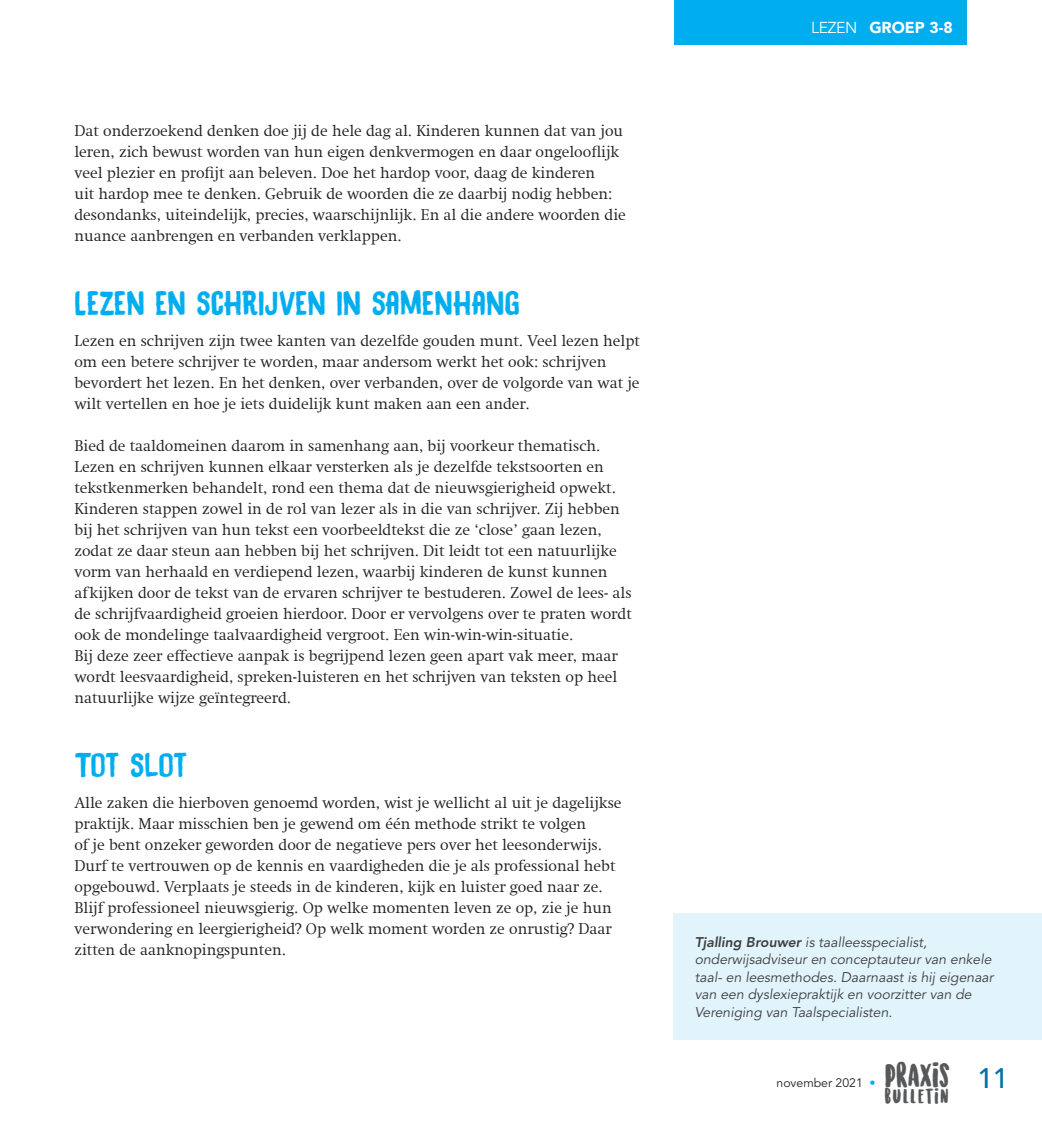
<style>
.page{position:relative;width:1042px;height:1141px;background:#fff}
.page>*{position:absolute;margin:0;border:0;box-sizing:border-box;transform-origin:0 0}
.t1{font:31.15px "Sunrise International";letter-spacing:.02em;color:#57585a}
.rubriek_kop{font:29.75px "DK Black Bamboo";color:#00aeef}
.t2{font:500 28px "Avenir LT Std";color:#0071a3}
.t3{font:19.25px "Sunrise International";letter-spacing:.1em;color:#57585a}
.artikel_lopend{font:300 15.75px/21px "Swift Com";color:#231f20}
.t4{font:900 15.75px "Avenir LT Std";color:#fff}
.nav_doel{font:italic 14px/17.5px "Avenir LT Std";color:#3e3e3f}
.rubriek_lopend{font:12.25px "Avenir LT Std";color:#231f20}
.s1{font-weight:400}
.s2{font-weight:800}
.s3{color:#00aeef}
</style>
<div class="page">
<div style="left:674px;top:913px;width:368px;height:126px;background:#e1f3fb"></div>
<div style="left:674px;top:0;width:292px;height:45px;background:#00aeef"></div>
<p class="artikel_lopend" style="left:74px;top:121px;width:553px">Dat onderzoekend denken doe jij de hele dag al. Kinderen kunnen dat van jou leren, zich bewust worden van hun eigen denkvermogen en daar ongelooflijk veel plezier en profijt aan beleven. Doe het hardop voor, daag de kinderen<br>uit hardop mee te denken. Gebruik de woorden die ze daarbij nodig hebben: desondanks, uiteindelijk, precies, waarschijnlijk. En al die andere woorden die nuance aanbrengen en verbanden verklappen.</p>
<p class="rubriek_kop" style="left:74px;top:282px;width:447px">LEZEN EN SCHRIJVEN IN SAMENHANG</p>
<p class="artikel_lopend" style="left:74px;top:331px;width:567px">Lezen en schrijven zijn twee kanten van dezelfde gouden munt. Veel lezen helpt om een betere schrijver te worden, maar andersom werkt het ook: schrijven bevordert het lezen. En het denken, over verbanden, over de volgorde van wat je wilt vertellen en hoe je iets duidelijk kunt maken aan een ander.</p>
<p class="artikel_lopend" style="left:74px;top:436px;width:559px">Bied de taaldomeinen daarom in samenhang aan, bij voorkeur thematisch.<br>Lezen en schrijven kunnen elkaar versterken als je dezelfde tekstsoorten en tekstkenmerken behandelt, rond een thema dat de nieuwsgierigheid opwekt.<br>Kinderen stappen zowel in de rol van lezer als in die van schrijver. Zij hebben bij het schrijven van hun tekst een voorbeeldtekst die ze ‘close’ gaan lezen, zodat ze daar steun aan hebben bij het schrijven. Dit leidt tot een natuurlijke vorm van herhaald en verdiepend lezen, waarbij kinderen de kunst kunnen afkijken door de tekst van de ervaren schrijver te bestuderen. Zowel de lees- als de schrijfvaardigheid groeien hierdoor. Door er vervolgens over te praten wordt ook de mondelinge taalvaardigheid vergroot. Een win-win-win-situatie.</p>
<p class="artikel_lopend" style="left:74px;top:646px;width:545px;text-align:justify">Bij deze zeer effectieve aanpak is begrijpend lezen geen apart vak meer, maar wordt leesvaardigheid, spreken-luisteren en het schrijven van teksten op heel natuurlijke wijze geïntegreerd.</p>
<p class="rubriek_kop" style="left:74px;top:744px;width:115px">TOT SLOT</p>
<p class="artikel_lopend" style="left:74px;top:793px;width:549px">Alle zaken die hierboven genoemd worden, wist je wellicht al uit je dagelijkse praktijk. Maar misschien ben je gewend om één methode strikt te volgen<br>of je bent onzeker geworden door de negatieve pers over het leesonderwijs.<br>Durf te vertrouwen op de kennis en vaardigheden die je als professional hebt opgebouwd. Verplaats je steeds in de kinderen, kijk en luister goed naar ze.<br>Blijf professioneel nieuwsgierig. Op welke momenten leven ze op, zie je hun verwondering en leergierigheid? Op welk moment worden ze onrustig? Daar zitten de aanknopingspunten.</p>
<p class="t4" style="left:811px;top:18px;width:143px"><span class="s1">LEZEN</span> GROEP 3-8</p>
<p class="nav_doel" style="left:695px;top:933px;width:300px"><span class="s2">Tjalling Brouwer</span> is taalleesspecialist, onderwijsadviseur en conceptauteur van enkele taal- en leesmethodes. Daarnaast is hij eigenaar van een dyslexiepraktijk en voorzitter van de Vereniging van Taalspecialisten.</p>
<p class="rubriek_lopend" style="left:776px;top:1075px;width:101px">november 2021 <span class="s3">•</span></p>
<p class="t1" style="left:885px;top:1060px;width:66px">PRAXIS</p>
<p class="t2" style="left:977px;top:1062px;width:33px">11</p>
<p class="t3" style="left:885px;top:1088px;width:65px">BULLETIN</p>
</div>
